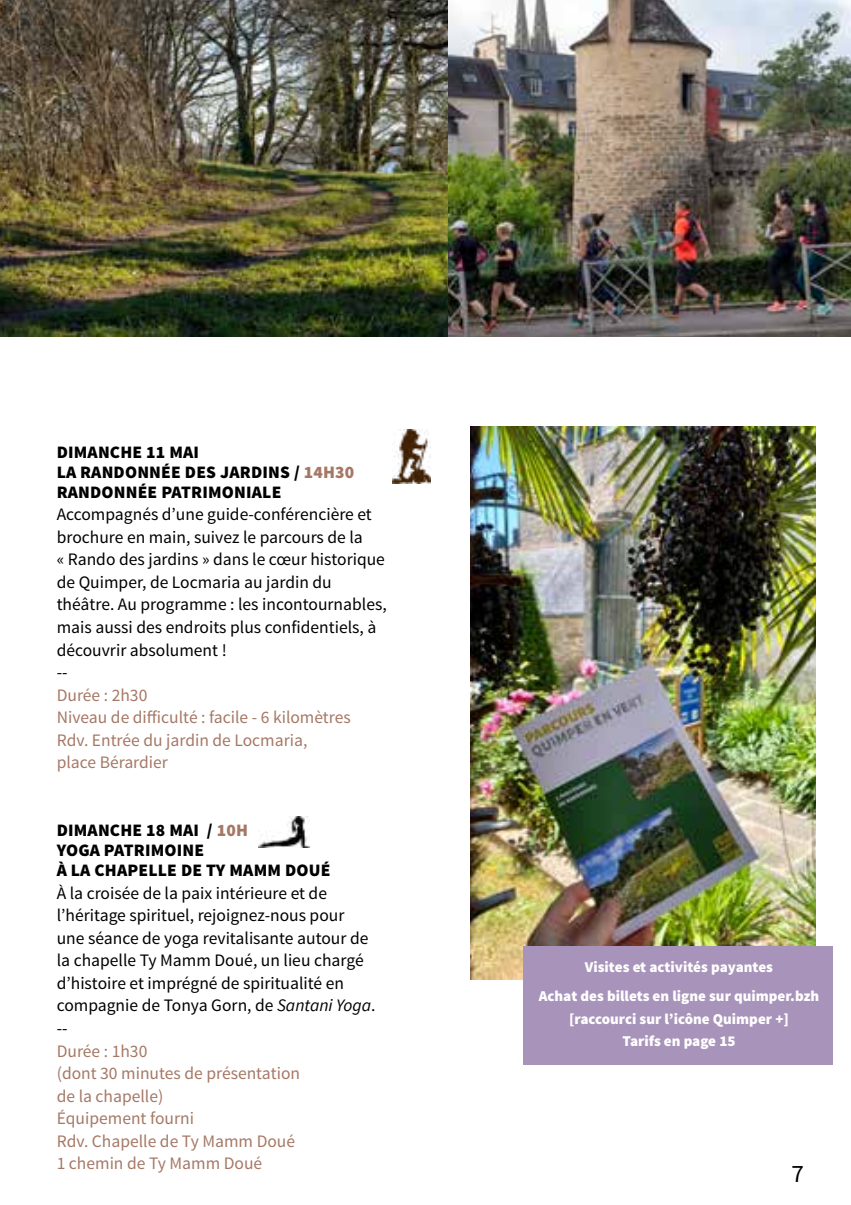
<style>
.page{position:relative;width:851px;height:1205px;background:#fff}
.page>*{position:absolute;margin:0;border:0;box-sizing:border-box;transform-origin:0 0}
.t1{font:25px "Source Sans Pro";color:#000}
.t2{font:17.5px/22.5px "Source Sans Pro";color:#000}
.t3{font:17.5px/22.5px "Source Sans Pro";color:#a57865}
.t4{font:900 17.5px/20px "Source Sans Pro";letter-spacing:.01em;color:#000}
.t5{font:900 15px/29.5px "Source Sans Pro";color:#fff;text-align:center}
.s1{color:#a57865}
.s2{font-style:italic}
</style>
<div class="page">
<img style="left:471px;top:426px;width:344px;height:553px">
<img style="left:0;top:0;width:448px;height:337px">
<div style="left:523px;top:946px;width:309px;height:119px;background:#a893ba"></div>
<img style="left:392px;top:429px;width:38px;height:55px">
<img style="left:258px;top:816px;width:51px;height:32px">
<img style="left:448px;top:0;width:402px;height:337px">
<p class="t4" style="left:57px;top:443px;width:299px">DIMANCHE 11 MAI<br>LA RANDONNÉE DES JARDINS / <span class="s1">14H30<br></span>RANDONNÉE PATRIMONIALE</p>
<p class="t2" style="left:57px;top:504px;width:331px">Accompagnés d’une guide-conférencière et brochure en main, suivez le parcours de la<br>« Rando des jardins » dans le cœur historique de Quimper, de Locmaria au jardin du théâtre. Au programme : les incontournables, mais aussi des endroits plus confidentiels, à découvrir absolument !<br>--</p>
<p class="t3" style="left:57px;top:684px;width:295px">Durée : 2h30<br>Niveau de difficulté : facile - 6 kilomètres<br>Rdv. Entrée du jardin de Locmaria, place Bérardier</p>
<p class="t4" style="left:57px;top:821px;width:275px">DIMANCHE 18 MAI / <span class="s1">10H<br></span>YOGA PATRIMOINE<br>À LA CHAPELLE DE TY MAMM DOUÉ</p>
<p class="t2" style="left:57px;top:882px;width:320px">À la croisée de la paix intérieure et de l’héritage spirituel, rejoignez-nous pour une séance de yoga revitalisante autour de la chapelle Ty Mamm Doué, un lieu chargé d’histoire et imprégné de spiritualité en compagnie de Tonya Gorn, de <span class="s2">Santani Yoga</span>. --</p>
<p class="t3" style="left:57px;top:1040px;width:245px">Durée : 1h30<br>(dont 30 minutes de présentation de la chapelle)<br>Équipement fourni<br>Rdv. Chapelle de Ty Mamm Doué<br>1 chemin de Ty Mamm Doué</p>
<p class="t5" style="left:538px;top:952px;width:282px">Visites et activités payantes<br>Achat des billets en ligne sur quimper.bzh</p>
<p class="t5" style="left:569px;top:1008px;width:221px;line-height:22.5px">[raccourci sur l’icône Quimper +]<br>Tarifs en page 15</p>
<h1 class="t1" style="left:791px;top:1158px;width:14px">7</h1>
</div>
